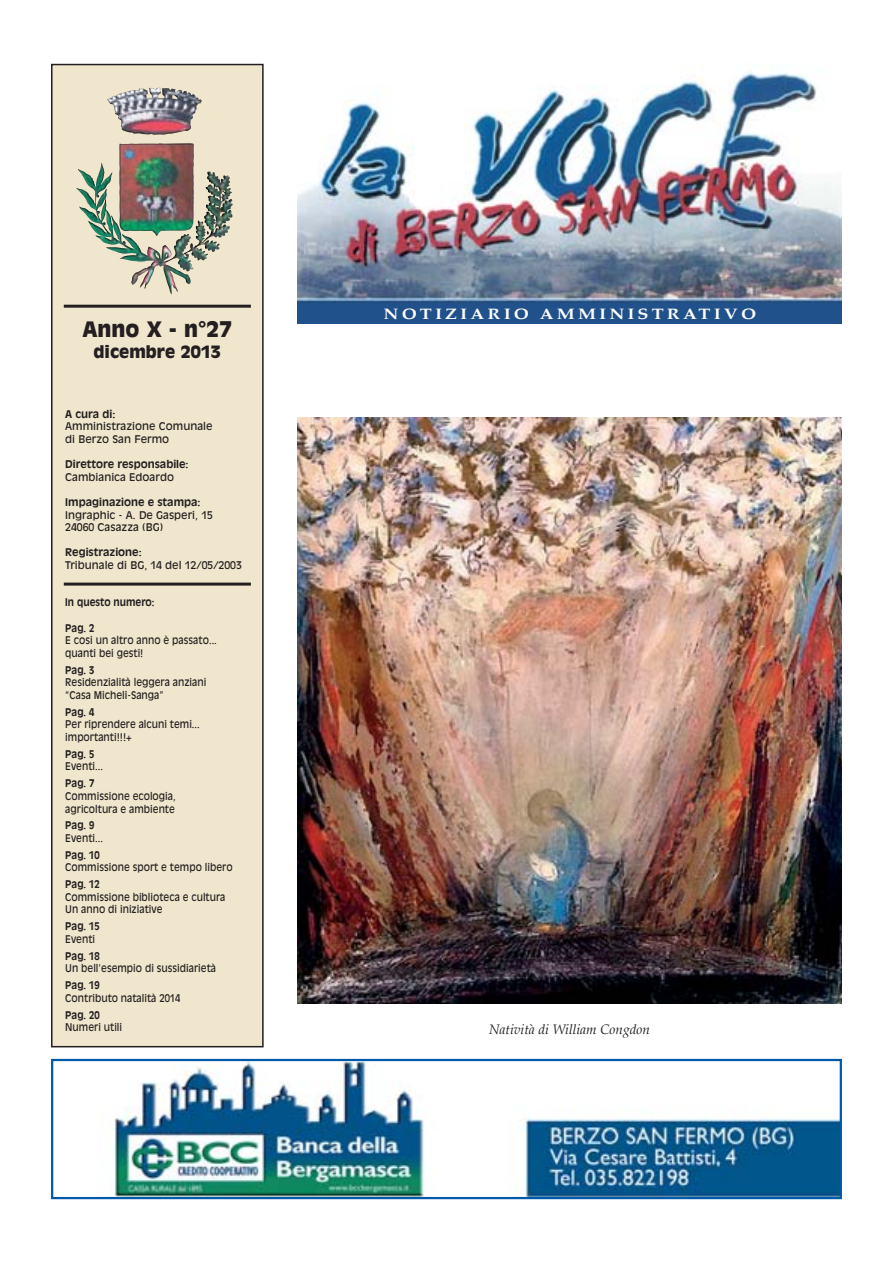
<style>
.page{position:relative;width:893px;height:1263px;background:#fff}
.page>*{position:absolute;margin:0;border:0;box-sizing:border-box;transform-origin:0 0}
.t1{font:900 21px "Antique Olive LT";color:#231f20}
.t2{font:900 16.5px "Antique Olive LT";color:#231f20}
.t3{font:700 15px "Palatino";letter-spacing:.175em;color:#fff;scale:1.2 1}
.t4{font:italic 13.5px "Palatino";color:#231f20}
.t5{font:10.5px/12.6px "Antique Olive LT";color:#231f20;scale:.9 1}
.t6{font:10.5px/12.6px "Antique Olive LT";color:#231f20}
.t7{font:700 10.5px "Antique Olive LT";color:#231f20;scale:.9 1}
.t8{font:700 10.5px "Antique Olive LT";color:#231f20}
</style>
<div class="page">
<div style="left:52px;top:65px;width:211px;height:982px;background:#f0e6cd"></div>
<div style="left:51px;top:64px;width:213px;height:983px;border:2px solid #231f20"></div>
<img style="left:298px;top:72px;width:544px;height:252px">
<img style="left:114px;top:1062px;width:725px;height:134px">
<div style="left:51px;top:1059px;width:791px;height:140px;border:2px solid #005aaa"></div>
<img style="left:298px;top:417px;width:544px;height:586px">
<hr style="left:64px;top:305px;width:187px;height:3px;background:#231f20">
<img style="left:107px;top:88px;width:95px;height:148px">
<hr style="left:64px;top:583px;width:187px;height:3px;background:#231f20">
<h1 class="t1" style="left:82px;top:317px;width:151px">Anno X - n°27</h1>
<h2 class="t2" style="left:94px;top:343px;width:129px">dicembre 2013</h2>
<h3 class="t3" style="left:384px;top:307px;width:312px">NOTIZIARIO AMMINISTRATIVO</h3>
<p class="t8" style="left:65px;top:408px;width:52px">A cura di:</p>
<p class="t6" style="left:65px;top:420px;width:149px">Amministrazione Comunale di Berzo San Fermo</p>
<p class="t8" style="left:65px;top:458px;width:125px">Direttore responsabile:</p>
<p class="t6" style="left:65px;top:471px;width:110px">Cambianica Edoardo</p>
<p class="t8" style="left:65px;top:496px;width:137px">Impaginazione e stampa:</p>
<p class="t6" style="left:65px;top:509px;width:149px">Ingraphic - A. De Gasperi, 15<br>24060 Casazza (BG)</p>
<p class="t8" style="left:65px;top:546px;width:78px">Registrazione:</p>
<p class="t6" style="left:65px;top:559px;width:178px">Tribunale di BG, 14 del 12/05/2003</p>
<p class="t7" style="left:65px;top:596px;width:101px">In questo numero:</p>
<p class="t7" style="left:65px;top:622px;width:34px">Pag. 2</p>
<p class="t5" style="left:65px;top:634px;width:170px">E cosi un altro anno è passato... quanti bei gesti!</p>
<p class="t7" style="left:65px;top:664px;width:34px">Pag. 3</p>
<p class="t5" style="left:65px;top:676px;width:158px">Residenzialità leggera anziani “Casa Micheli-Sanga”</p>
<p class="t7" style="left:65px;top:706px;width:34px">Pag. 4</p>
<p class="t5" style="left:65px;top:718px;width:151px">Per riprendere alcuni temi... importanti!!!+</p>
<p class="t7" style="left:65px;top:748px;width:34px">Pag. 5</p>
<p class="t5" style="left:65px;top:760px;width:43px">Eventi...</p>
<p class="t7" style="left:65px;top:777px;width:34px">Pag. 7</p>
<p class="t5" style="left:65px;top:790px;width:124px">Commissione ecologia, agricoltura e ambiente</p>
<p class="t7" style="left:65px;top:819px;width:34px">Pag. 9</p>
<p class="t5" style="left:65px;top:832px;width:43px">Eventi...</p>
<p class="t7" style="left:65px;top:849px;width:40px">Pag. 10</p>
<p class="t5" style="left:65px;top:861px;width:187px">Commissione sport e tempo libero</p>
<p class="t7" style="left:65px;top:878px;width:40px">Pag. 12</p>
<p class="t5" style="left:65px;top:891px;width:180px">Commissione biblioteca e cultura<br>Un anno di iniziative</p>
<p class="t7" style="left:65px;top:920px;width:40px">Pag. 15</p>
<p class="t5" style="left:65px;top:933px;width:35px">Eventi</p>
<p class="t7" style="left:65px;top:950px;width:40px">Pag. 18</p>
<p class="t5" style="left:65px;top:962px;width:169px">Un bell’esempio di sussidiarietà</p>
<p class="t7" style="left:65px;top:979px;width:40px">Pag. 19</p>
<p class="t5" style="left:65px;top:992px;width:129px">Contributo natalità 2014</p>
<p class="t7" style="left:65px;top:1009px;width:40px">Pag. 20</p>
<p class="t5" style="left:65px;top:1021px;width:65px">Numeri utili</p>
<p class="t4" style="left:489px;top:1023px;width:162px">Natività di William Congdon</p>
</div>
